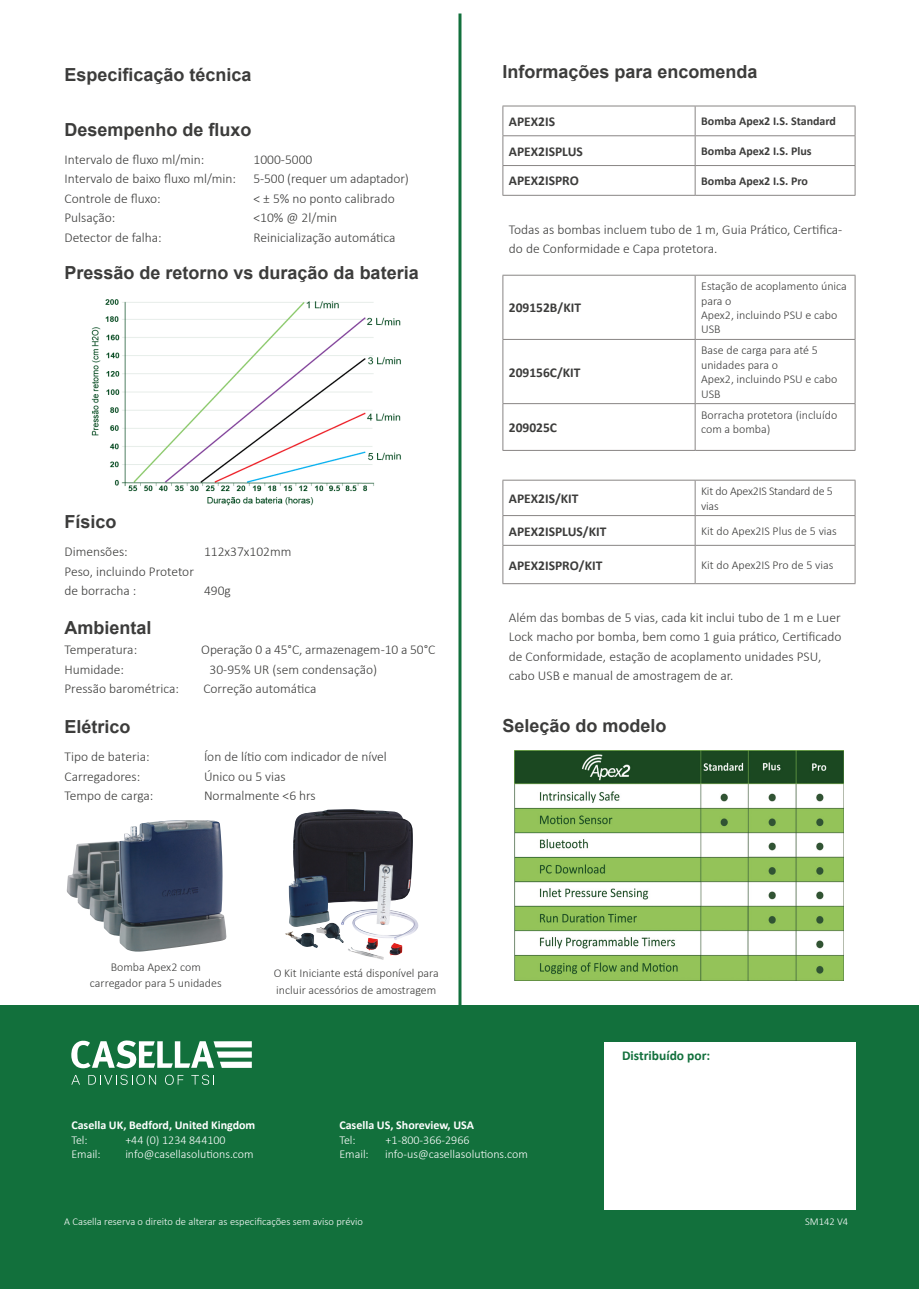
<style>
.page{position:relative;width:920px;height:1290px;background:#fff}
.page>*{position:absolute;margin:0;border:0;box-sizing:border-box;transform-origin:0 0}
.t1{font:700 18px "Arial";color:#3c3c3b}
.t2{font:300 13.5px/19.5px "Calibri";color:#3c3c3b}
.t3{font:700 13.5px "Calibri";color:#3c3c3b}
.t4{font:700 13.5px "Calibri";color:#12703c}
.t5{font:300 12px/14.4px "Calibri";color:#3c3c3b}
.t6{font:300 12px "Calibri";color:#fff}
.t7{font:700 12px "Calibri";color:#3c3c3b}
.t8{font:700 12px "Calibri";color:#fff}
.t9{font:300 12px/14.4px "Calibri";letter-spacing:-.02em;color:#3c3c3b}
.t10{font:300 10.5px "Calibri";color:#fff}
</style>
<div class="page">
<hr style="left:458px;top:14px;width:3px;height:991px;background:#12703c">
<div style="left:1px;top:1005px;width:918px;height:284px;background:#12703c"></div>
<svg style="left:503px;top:107px;width:352px;height:478px"></svg>
<hr style="left:502px;top:106px;width:193px;height:1px;background:#888584">
<hr style="left:695px;top:106px;width:160px;height:1px;background:#888584">
<hr style="left:502px;top:135px;width:193px;height:1px;background:#888584">
<hr style="left:695px;top:135px;width:160px;height:1px;background:#888584">
<hr style="left:502px;top:165px;width:193px;height:1px;background:#888584">
<svg style="left:502px;top:106px;width:1px;height:89px"></svg>
<hr style="left:695px;top:165px;width:160px;height:1px;background:#888584">
<svg style="left:695px;top:106px;width:1px;height:89px"></svg>
<svg style="left:855px;top:106px;width:1px;height:89px"></svg>
<hr style="left:502px;top:195px;width:193px;height:1px;background:#888584">
<hr style="left:695px;top:195px;width:160px;height:1px;background:#888584">
<hr style="left:502px;top:275px;width:193px;height:1px;background:#888584">
<hr style="left:502px;top:276px;width:1px;height:63px;background:#888584">
<hr style="left:695px;top:275px;width:160px;height:1px;background:#888584">
<hr style="left:695px;top:276px;width:1px;height:63px;background:#888584">
<hr style="left:855px;top:276px;width:1px;height:63px;background:#888584">
<hr style="left:502px;top:339px;width:193px;height:1px;background:#888584">
<hr style="left:502px;top:340px;width:1px;height:63px;background:#888584">
<hr style="left:695px;top:339px;width:160px;height:1px;background:#888584">
<hr style="left:695px;top:340px;width:1px;height:63px;background:#888584">
<hr style="left:855px;top:340px;width:1px;height:63px;background:#888584">
<hr style="left:502px;top:403px;width:193px;height:1px;background:#888584">
<hr style="left:502px;top:404px;width:1px;height:46px;background:#888584">
<hr style="left:695px;top:403px;width:160px;height:1px;background:#888584">
<hr style="left:695px;top:404px;width:1px;height:46px;background:#888584">
<hr style="left:855px;top:404px;width:1px;height:46px;background:#888584">
<hr style="left:502px;top:450px;width:193px;height:1px;background:#888584">
<hr style="left:695px;top:450px;width:160px;height:1px;background:#888584">
<hr style="left:502px;top:480px;width:193px;height:1px;background:#888584">
<hr style="left:502px;top:480px;width:1px;height:35px;background:#888584">
<hr style="left:695px;top:480px;width:160px;height:1px;background:#888584">
<hr style="left:695px;top:480px;width:1px;height:35px;background:#888584">
<hr style="left:855px;top:480px;width:1px;height:35px;background:#888584">
<hr style="left:502px;top:515px;width:193px;height:1px;background:#888584">
<svg style="left:502px;top:516px;width:1px;height:29px"></svg>
<hr style="left:695px;top:515px;width:160px;height:1px;background:#888584">
<svg style="left:695px;top:516px;width:1px;height:29px"></svg>
<svg style="left:855px;top:516px;width:1px;height:29px"></svg>
<hr style="left:502px;top:545px;width:193px;height:1px;background:#888584">
<hr style="left:502px;top:546px;width:1px;height:37px;background:#888584">
<hr style="left:695px;top:545px;width:160px;height:1px;background:#888584">
<hr style="left:695px;top:546px;width:1px;height:37px;background:#888584">
<hr style="left:855px;top:546px;width:1px;height:37px;background:#888584">
<hr style="left:502px;top:583px;width:193px;height:1px;background:#888584">
<hr style="left:695px;top:583px;width:160px;height:1px;background:#888584">
<img style="left:91px;top:299px;width:310px;height:207px">
<img style="left:289px;top:809px;width:130px;height:131px">
<img style="left:67px;top:820px;width:159px;height:132px">
<div style="left:604px;top:1042px;width:251px;height:168px;background:#fff"></div>
<img style="left:515px;top:750px;width:328px;height:231px">
<svg style="left:71px;top:1040px;width:181px;height:28px"></svg>
<svg style="left:71px;top:1075px;width:9px;height:10px"></svg>
<svg style="left:88px;top:1075px;width:68px;height:10px"></svg>
<svg style="left:165px;top:1075px;width:18px;height:10px"></svg>
<svg style="left:191px;top:1075px;width:23px;height:10px"></svg>
<p class="t1" style="left:65px;top:62px;width:189px">Especificação técnica</p>
<p class="t1" style="left:65px;top:117px;width:189px">Desempenho de fluxo</p>
<p class="t2" style="left:65px;top:150px;width:141px">Intervalo de fluxo ml/min:</p>
<p class="t2" style="left:254px;top:150px;width:60px">1000-5000</p>
<p class="t2" style="left:65px;top:169px;width:173px">Intervalo de baixo fluxo ml/min:</p>
<p class="t2" style="left:254px;top:169px;width:157px">5-500 (requer um adaptador)</p>
<p class="t2" style="left:65px;top:189px;width:98px">Controle de fluxo:</p>
<p class="t2" style="left:254px;top:189px;width:143px">&lt; ± 5% no ponto calibrado</p>
<p class="t2" style="left:65px;top:208px;width:52px">Pulsação:</p>
<p class="t2" style="left:254px;top:208px;width:85px">&lt;10% @ 2l/min</p>
<p class="t2" style="left:65px;top:228px;width:99px">Detector de falha:</p>
<p class="t2" style="left:254px;top:228px;width:143px">Reinicialização automática</p>
<p class="t1" style="left:65px;top:260px;width:356px">Pressão de retorno vs duração da bateria</p>
<p class="t1" style="left:65px;top:509px;width:54px">Físico</p>
<p class="t2" style="left:65px;top:542px;width:65px">Dimensões:</p>
<p class="t2" style="left:204px;top:542px;width:89px">112x37x102mm</p>
<p class="t2" style="left:65px;top:561px;width:131px">Peso, incluindo Protetor de borracha :</p>
<p class="t2" style="left:204px;top:581px;width:28px">490g</p>
<p class="t1" style="left:65px;top:614px;width:89px">Ambiental</p>
<p class="t2" style="left:65px;top:640px;width:74px">Temperatura:</p>
<p class="t2" style="left:201px;top:640px;width:235px">Operação 0 a 45°C, armazenagem -10 a 50°C</p>
<p class="t2" style="left:65px;top:659px;width:61px">Humidade:</p>
<p class="t2" style="left:210px;top:659px;width:169px">30-95% UR (sem condensação)</p>
<p class="t2" style="left:65px;top:679px;width:116px">Pressão barométrica:</p>
<p class="t2" style="left:203px;top:679px;width:114px">Correção automática</p>
<p class="t1" style="left:65px;top:714px;width:68px">Elétrico</p>
<p class="t2" style="left:65px;top:747px;width:87px">Tipo de bateria:</p>
<p class="t2" style="left:204px;top:747px;width:184px">Íon de lítio com indicador de nível</p>
<p class="t2" style="left:65px;top:766px;width:77px">Carregadores:</p>
<p class="t2" style="left:204px;top:766px;width:83px">Único ou 5 vias</p>
<p class="t2" style="left:65px;top:786px;width:90px">Tempo de carga:</p>
<p class="t2" style="left:204px;top:786px;width:113px">Normalmente &lt;6 hrs</p>
<p class="t5" style="left:90px;top:958px;width:133px;line-height:16.5px;text-align:center">Bomba Apex2 com carregador para 5 unidades</p>
<p class="t5" style="left:274px;top:965px;width:167px;line-height:16.5px">O Kit Iniciante está disponível para incluir acessórios de amostragem</p>
<p class="t1" style="left:502px;top:59px;width:257px">Informações para encomenda</p>
<p class="t3" style="left:509px;top:112px;width:48px">APEX2IS</p>
<p class="t7" style="left:701px;top:113px;width:136px">Bomba Apex2 I.S. Standard</p>
<p class="t3" style="left:509px;top:142px;width:75px">APEX2ISPLUS</p>
<p class="t7" style="left:701px;top:143px;width:112px">Bomba Apex2 I.S. Plus</p>
<p class="t3" style="left:509px;top:171px;width:71px">APEX2ISPRO</p>
<p class="t7" style="left:701px;top:172px;width:108px">Bomba Apex2 I.S. Pro</p>
<p class="t2" style="left:509px;top:219px;width:335px">Todas as bombas incluem tubo de 1 m, Guia Prático, Certifica&shy;do de Conformidade e Capa protetora.</p>
<p class="t3" style="left:509px;top:298px;width:74px">209152B/KIT</p>
<p class="t3" style="left:509px;top:363px;width:73px">209156C/KIT</p>
<p class="t3" style="left:509px;top:418px;width:50px">209025C</p>
<p class="t5" style="left:701px;top:279px;width:147px">Estação de acoplamento única para o</p>
<p class="t5" style="left:701px;top:308px;width:138px">Apex2, incluindo PSU e cabo<br>USB</p>
<p class="t5" style="left:701px;top:343px;width:118px">Base de carga para até 5 unidades para o</p>
<p class="t5" style="left:701px;top:372px;width:138px">Apex2, incluindo PSU e cabo<br>USB</p>
<p class="t5" style="left:701px;top:407px;width:138px">Borracha protetora (incluído com a bomba)</p>
<p class="t3" style="left:509px;top:489px;width:71px">APEX2IS/KIT</p>
<p class="t9" style="left:701px;top:484px;width:133px">Kit do Apex2IS Standard de 5 vias</p>
<p class="t3" style="left:509px;top:521px;width:99px">APEX2ISPLUS/KIT</p>
<p class="t5" style="left:701px;top:524px;width:137px">Kit do Apex2IS Plus de 5 vias</p>
<p class="t3" style="left:509px;top:555px;width:95px">APEX2ISPRO/KIT</p>
<p class="t5" style="left:701px;top:558px;width:134px">Kit do Apex2IS Pro de 5 vias</p>
<p class="t2" style="left:509px;top:607px;width:334px">Além das bombas de 5 vias, cada kit inclui tubo de 1 m e Luer Lock macho por bomba, bem como 1 guia prático, Certificado de Conformidade, estação de acoplamento unidades PSU, cabo USB e manual de amostragem de ar.</p>
<p class="t1" style="left:502px;top:713px;width:166px">Seleção do modelo</p>
<p class="t4" style="left:622px;top:1046px;width:90px">Distribuído por:</p>
<p class="t8" style="left:71px;top:1117px;width:186px">Casella UK, Bedford, United Kingdom</p>
<p class="t6" style="left:71px;top:1132px;width:18px">Tel:</p>
<p class="t6" style="left:125px;top:1132px;width:102px">+44 (0) 1234 844100</p>
<p class="t6" style="left:71px;top:1146px;width:31px">Email:</p>
<p class="t6" style="left:125px;top:1146px;width:130px">info@casellasolutions.com</p>
<p class="t8" style="left:339px;top:1117px;width:136px">Casella US, Shoreview, USA</p>
<p class="t6" style="left:339px;top:1132px;width:18px">Tel:</p>
<p class="t6" style="left:386px;top:1132px;width:85px">+1-800-366-2966</p>
<p class="t6" style="left:339px;top:1146px;width:31px">Email:</p>
<p class="t6" style="left:385px;top:1146px;width:144px">info-us@casellasolutions.com</p>
<p class="t10" style="left:64px;top:1215px;width:300px">A Casella reserva o direito de alterar as especificações sem aviso prévio</p>
<p class="t10" style="left:805px;top:1215px;width:45px">SM142 V4</p>
</div>
